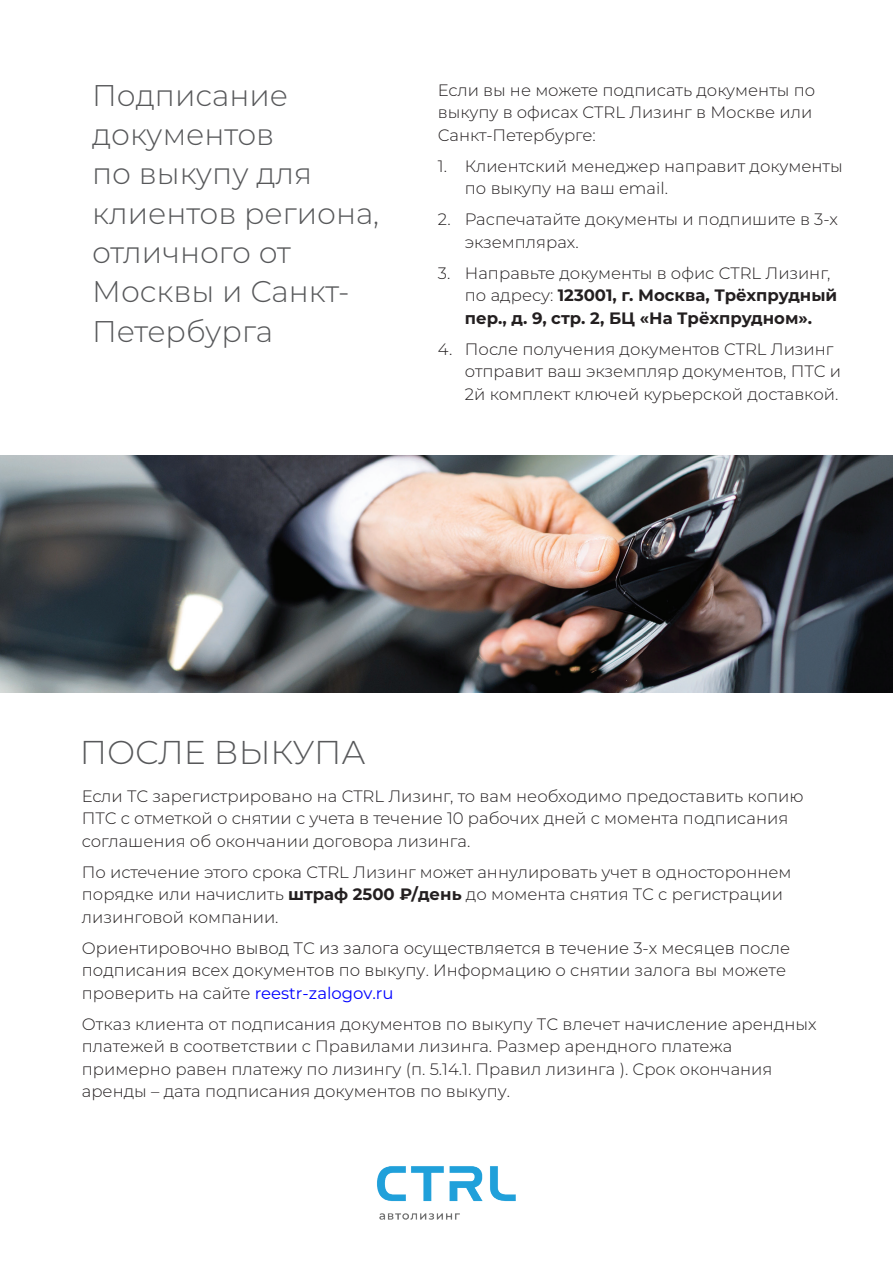
<style>
.page{position:relative;width:893px;height:1263px;background:#fff}
.page>*{position:absolute;margin:0;border:0;box-sizing:border-box;transform-origin:0 0}
.t1{font:300 33px "Montserrat";color:#57585a}
.t2{font:300 30px/39.5px "Montserrat";color:#57585a}
.t3{font:300 16.5px/22.5px "Montserrat";color:#231f20}
.t4{font:700 16.5px/22.5px "Montserrat";color:#231f20}
.s1{font-weight:300}
.s2{font-weight:700}
.s3{font-weight:400;color:#00f}
</style>
<div class="page">
<img style="left:377px;top:1166px;width:139px;height:54px">
<img style="left:0;top:455px;width:893px;height:237px">
<h2 class="t2" style="left:92px;top:74px;width:289px">Подписание документов<br>по выкупу для клиентов региона, отличного от<br>Москвы и Санкт-<br>Петербурга</h2>
<p class="t3" style="left:438px;top:78px;width:379px">Если вы не можете подписать документы по выкупу в офисах CTRL Лизинг в Москве или<br>Санкт-Петербурге:</p>
<p class="t3" style="left:465px;top:154px;width:379px;text-indent:-27px">1. Клиентский менеджер направит документы по выкупу на ваш email.</p>
<p class="t3" style="left:465px;top:208px;width:374px;text-indent:-27px">2. Распечатайте документы и подпишите в 3-х экземплярах.</p>
<p class="t4" style="left:465px;top:261px;width:374px;text-indent:-27px"><span class="s1">3. Направьте документы в офис CTRL Лизинг, по адресу:</span> 123001, г. Москва, Трёхпрудный пер., д. 9, стр. 2, БЦ «На Трёхпрудном».</p>
<p class="t3" style="left:465px;top:337px;width:378px;text-indent:-27px">4. После получения документов CTRL Лизинг отправит ваш экземпляр документов, ПТС и<br>2й комплект ключей курьерской доставкой.</p>
<h1 class="t1" style="left:80px;top:730px;width:288px">ПОСЛЕ ВЫКУПА</h1>
<p class="t3" style="left:82px;top:784px;width:723px">Если ТС зарегистрировано на CTRL Лизинг, то вам необходимо предоставить копию<br>ПТС с отметкой о снятии с учета в течение 10 рабочих дней с момента подписания соглашения об окончании договора лизинга.</p>
<p class="t3" style="left:82px;top:860px;width:711px">По истечение этого срока CTRL Лизинг может аннулировать учет в одностороннем порядке или начислить <span class="s2">штраф 2500 ₽/день</span> до момента снятия ТС с регистрации лизинговой компании.</p>
<p class="t3" style="left:82px;top:936px;width:710px">Ориентировочно вывод ТС из залога осуществляется в течение 3-х месяцев после подписания всех документов по выкупу. Информацию о снятии залога вы можете проверить на сайте <span class="s3">reestr-zalogov.ru</span></p>
<p class="t3" style="left:82px;top:1012px;width:736px">Отказ клиента от подписания документов по выкупу ТС влечет начисление арендных платежей в соответствии с Правилами лизинга. Размер арендного платежа примерно равен платежу по лизингу (п. 5.14.1. Правил лизинга ). Срок окончания аренды – дата подписания документов по выкупу.</p>
</div>
